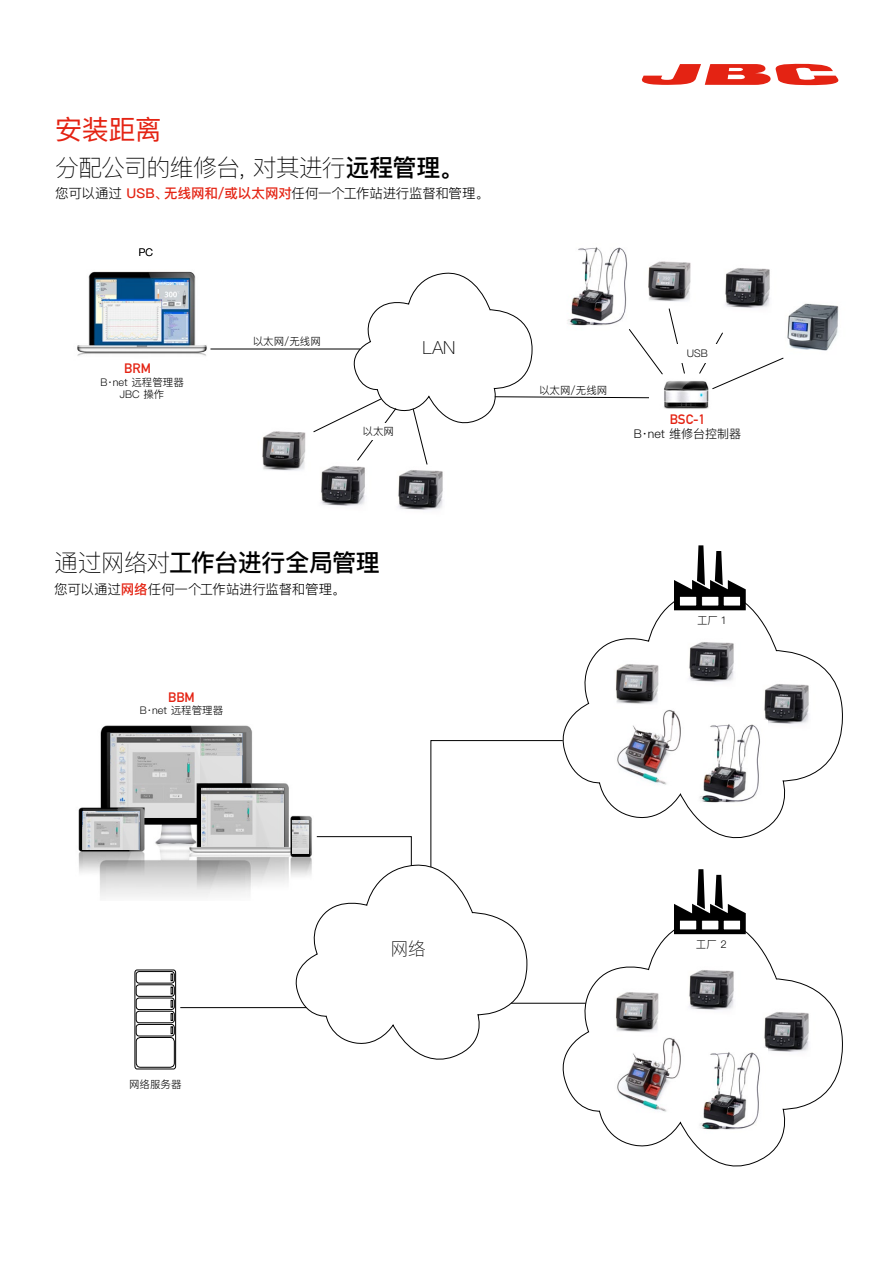
<style>
.page{position:relative;width:893px;height:1263px;background:#fff}
.page>*{position:absolute;margin:0;border:0;box-sizing:border-box;transform-origin:0 0}
.t1{font:27px "Ping Fang SC";color:#e42313}
.t2{font:100 24px "Ping Fang SC";letter-spacing:-.045em;color:#000}
.t3{font:500 24px "Ping Fang SC";letter-spacing:-.015em;color:#000}
.t4{font:100 18px "Helvetica Neue LT Std";color:#000}
.t5{font:100 18px "Ping Fang SC";color:#000}
.t6{font:300 13.5px "Ping Fang SC";letter-spacing:-.02em;color:#000}
.t7{font:13.5px "DIN Mittelschrift LT Alternate";color:#e42313}
.t8{font:300 12px "Ping Fang SC";color:#000}
.t9{font:300 10.5px/12.6px "Ping Fang SC";color:#000;text-align:center}
.s1{font-weight:500}
.s2{font-weight:500;color:#e42313}
.s3{font-weight:100}
</style>
<div class="page">
<img style="left:78px;top:725px;width:234px;height:172px">
<img style="left:202px;top:788px;width:82px;height:58px">
<img style="left:110px;top:733px;width:133px;height:85px">
<img style="left:83px;top:812px;width:57px;height:37px">
<img style="left:292px;top:820px;width:17px;height:33px">
<img style="left:664px;top:380px;width:49px;height:29px">
<img style="left:77px;top:271px;width:142px;height:85px">
<img style="left:725px;top:268px;width:45px;height:40px">
<img style="left:398px;top:470px;width:45px;height:40px">
<img style="left:321px;top:466px;width:44px;height:40px">
<img style="left:648px;top:261px;width:43px;height:49px">
<img style="left:262px;top:431px;width:44px;height:40px">
<img style="left:578px;top:247px;width:50px;height:24px">
<img style="left:787px;top:303px;width:52px;height:48px">
<svg style="left:291px;top:862px;width:237px;height:198px"></svg>
<svg style="left:562px;top:601px;width:281px;height:238px"></svg>
<svg style="left:556px;top:929px;width:287px;height:238px"></svg>
<div style="left:135px;top:970px;width:41px;height:99px;border:1px solid #000;border-radius:2px"></div>
<div style="left:136px;top:971px;width:39px;height:12px;border:1px solid #000;border-radius:3px"></div>
<div style="left:136px;top:984px;width:39px;height:12px;border:1px solid #000;border-radius:3px"></div>
<div style="left:136px;top:998px;width:39px;height:12px;border:1px solid #000;border-radius:3px"></div>
<div style="left:136px;top:1011px;width:39px;height:12px;border:1px solid #000;border-radius:3px"></div>
<div style="left:136px;top:1024px;width:39px;height:12px;border:1px solid #000;border-radius:3px"></div>
<div style="left:136px;top:1037px;width:39px;height:30px;border:1px solid #000;border-radius:4px"></div>
<svg style="left:171px;top:973px;width:2px;height:8px"></svg>
<svg style="left:171px;top:987px;width:2px;height:7px"></svg>
<svg style="left:171px;top:1000px;width:2px;height:34px"></svg>
<svg style="left:316px;top:836px;width:96px;height:30px"></svg>
<hr style="left:180px;top:1007px;width:126px;height:1px;background:#000">
<svg style="left:430px;top:740px;width:133px;height:127px"></svg>
<hr style="left:511px;top:1003px;width:75px;height:1px;background:#000">
<svg style="left:669px;top:308px;width:16px;height:66px"></svg>
<hr style="left:210px;top:349px;width:150px;height:1px;background:#000">
<svg style="left:313px;top:271px;width:350px;height:194px"></svg>
<svg style="left:699px;top:332px;width:85px;height:57px"></svg>
<svg style="left:674px;top:545px;width:72px;height:65px"></svg>
<svg style="left:674px;top:869px;width:72px;height:65px"></svg>
<div style="left:346px;top:423px;width:65px;height:16px;background:#fff"></div>
<div style="left:670px;top:344px;width:54px;height:19px;background:#fff"></div>
<svg style="left:641px;top:63px;width:198px;height:22px"></svg>
<h1 class="t1" style="left:55px;top:113px;width:108px">安装距离</h1>
<h2 class="t2" style="left:55px;top:152px;width:410px">分配公司的维修台，对其进行<span class="s1">远程管理。</span></h2>
<p class="t6" style="left:55px;top:185px;width:435px">您可以通过 <span class="s2">USB、无线网和/或以太网对</span>任何一个工作站进行监督和管理。</p>
<p class="t9" style="left:139px;top:246px;width:16px">PC</p>
<p class="t7" style="left:124px;top:361px;width:28px">BRM</p>
<p class="t9" style="left:100px;top:376px;width:85px">B·net 远程管理器<br>JBC 操作</p>
<p class="t9" style="left:253px;top:335px;width:70px">以太网/无线网</p>
<p class="t9" style="left:363px;top:425px;width:33px">以太网</p>
<h3 class="t4" style="left:423px;top:337px;width:34px">LAN</h3>
<h2 class="t3" style="left:54px;top:548px;width:327px"><span class="s3">通过网络对</span>工作台进行全局管理</h2>
<p class="t6" style="left:54px;top:580px;width:293px">您可以通过<span class="s2">网络</span>任何一个工作站进行监督和管理。</p>
<p class="t7" style="left:168px;top:689px;width:28px">BBM</p>
<p class="t9" style="left:140px;top:704px;width:85px">B·net 远程管理器</p>
<p class="t9" style="left:539px;top:384px;width:70px">以太网/无线网</p>
<p class="t9" style="left:687px;top:347px;width:22px">USB</p>
<p class="t7" style="left:670px;top:411px;width:37px">BSC-1</p>
<p class="t8" style="left:634px;top:426px;width:109px">B·net 维修台控制器</p>
<p class="t9" style="left:697px;top:614px;width:30px">工厂 1</p>
<p class="t9" style="left:129px;top:1078px;width:54px">网络服务器</p>
<h3 class="t5" style="left:391px;top:937px;width:37px">网络</h3>
<p class="t9" style="left:696px;top:938px;width:32px">工厂 2</p>
</div>
